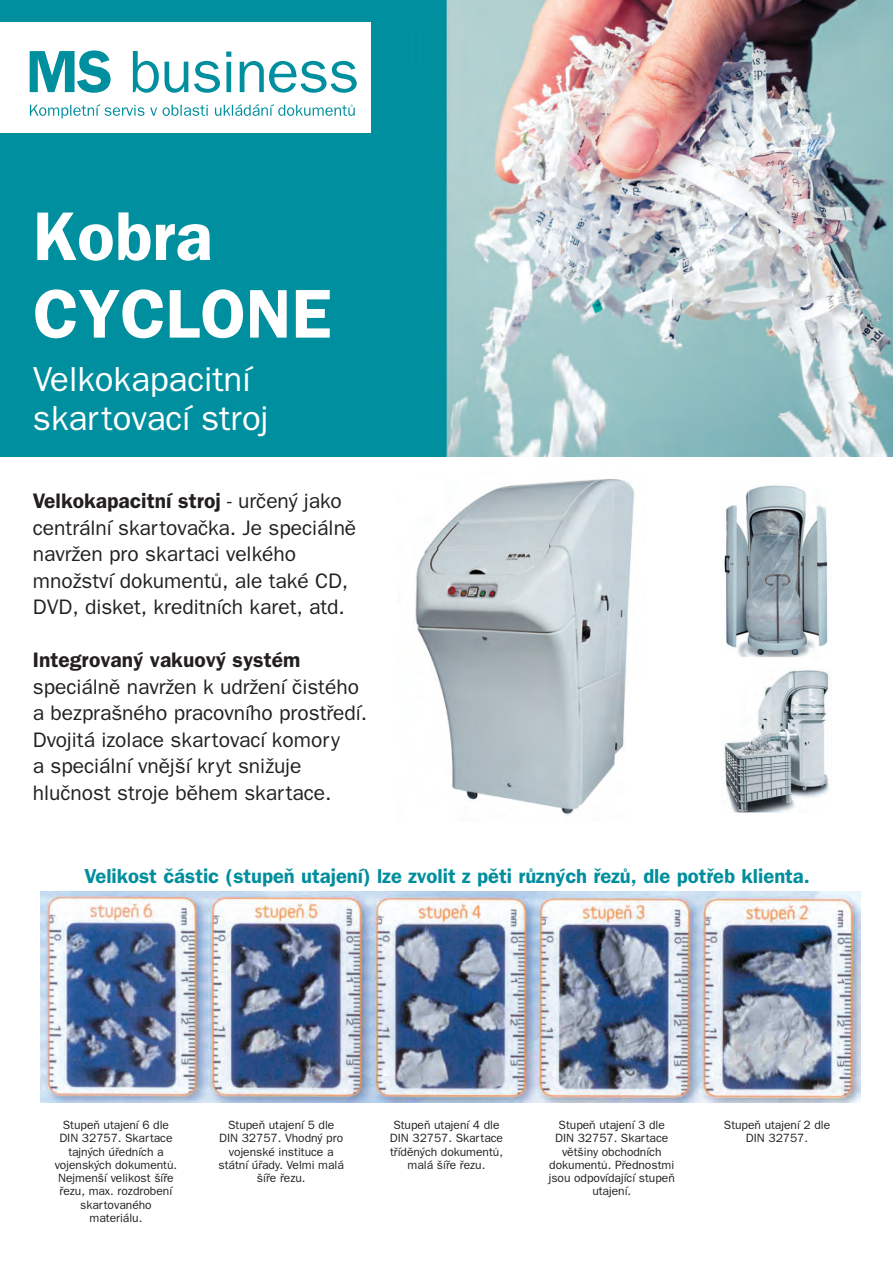
<style>
.page{position:relative;width:893px;height:1263px;background:#fff}
.page>*{position:absolute;margin:0;border:0;box-sizing:border-box;transform-origin:0 0}
.t1{font:700 69.15px/77.6px "Frankfurt Gothic CE";color:#fff}
.t2{font:34.8px/38.4px "Frankfurt Gothic CE";color:#fff}
.t3{font:21px/26.4px "Frankfurt Gothic CE";color:#231f20}
.t4{font:700 21px "Frankfurt Gothic CE";color:#231f20}
.t5{font:700 20.25px "Frankfurt Gothic CE";color:#008e9d}
.t6{font:12px/13.2px "Frankfurt Gothic CE";color:#231f20;text-align:center}
.s1{font-weight:700}
</style>
<div class="page">
<img style="left:0;top:0;width:893px;height:457px">
<div style="left:0;top:22px;width:371px;height:111px;background:#fff"></div>
<svg style="left:30px;top:50px;width:327px;height:43px"></svg>
<svg style="left:30px;top:104px;width:325px;height:14px"></svg>
<img style="left:415px;top:479px;width:220px;height:337px">
<img style="left:723px;top:669px;width:109px;height:143px">
<img style="left:724px;top:485px;width:104px;height:173px">
<img style="left:41px;top:892px;width:820px;height:210px">
<h1 class="t1" style="left:33px;top:199px;width:300px">Kobra<br>CYCLONE</h1>
<h2 class="t2" style="left:33px;top:361px;width:237px">Velkokapacitní skartovací stroj</h2>
<h3 class="t3" style="left:33px;top:489px;width:325px"><span class="s1">Velkokapacitní stroj</span> - určený jako centrální skartovačka. Je speciálně navržen pro skartaci velkého množství dokumentů, ale také CD, DVD, disket, kreditních karet, atd.</h3>
<h3 class="t4" style="left:33px;top:650px;width:269px">Integrovaný vakuový systém</h3>
<h3 class="t3" style="left:33px;top:674px;width:336px">speciálně navržen k udržení čistého a bezprašného pracovního prostředí.<br>Dvojitá izolace skartovací komory<br>a speciální vnější kryt snižuje hlučnost stroje během skartace.</h3>
<h3 class="t5" style="left:84px;top:866px;width:727px">Velikost částic (stupeň utajení) lze zvolit z pěti různých řezů, dle potřeb klienta.</h3>
<p class="t6" style="left:55px;top:1119px;width:124px">Stupeň utajení 6 dle<br>DIN 32757. Skartace tajných úředních a vojenských dokumentů.<br>Nejmenší velikost šíře řezu, max. rozdrobení skartovaného materiálu.</p>
<p class="t6" style="left:219px;top:1119px;width:127px">Stupeň utajení 5 dle<br>DIN 32757. Vhodný pro vojenské instituce a státní úřady. Velmi malá šíře řezu.</p>
<p class="t6" style="left:390px;top:1119px;width:115px">Stupeň utajení 4 dle<br>DIN 32757. Skartace tříděných dokumentů, malá šíře řezu.</p>
<p class="t6" style="left:549px;top:1119px;width:128px">Stupeň utajení 3 dle<br>DIN 32757. Skartace většiny obchodních dokumentů. Přednostmi jsou odpovídající stupeň utajení.</p>
<p class="t6" style="left:724px;top:1119px;width:108px">Stupeň utajení 2 dle<br>DIN 32757.</p>
</div>
